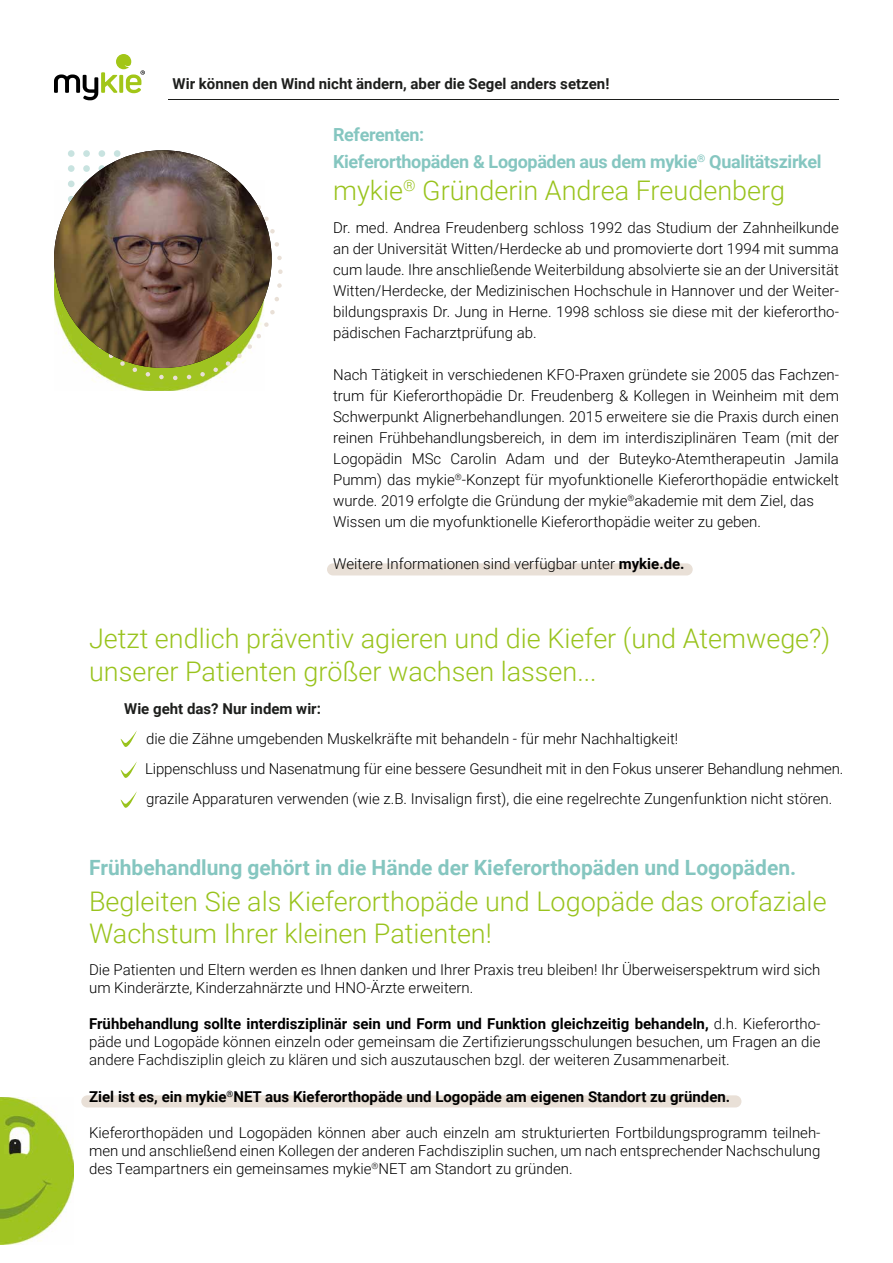
<style>
.page{position:relative;width:893px;height:1263px;background:#fff}
.page>*{position:absolute;margin:0;border:0;box-sizing:border-box;transform-origin:0 0}
.t1{font:300 27px/32.4px "Roboto";color:#99c31d}
.t2{font:700 21px "Roboto";color:#85c6c0}
.t3{font:700 18px "Roboto";letter-spacing:-.02em;color:#85c6c0}
.t4{font:300 15px/21px "Roboto";color:#000;text-align:justify}
.t5{font:700 15px "Roboto";color:#000}
.t6{font:700 15px "Roboto";color:#1d1e1c}
.s1{font-weight:700}
</style>
<div class="page">
<div style="left:68px;top:150px;width:7px;height:7px;background:#c8e3e0;border-radius:50%"></div>
<div style="left:83px;top:150px;width:7px;height:7px;background:#c8e3e0;border-radius:50%"></div>
<div style="left:99px;top:150px;width:6px;height:7px;background:#c8e3e0;border-radius:50%"></div>
<div style="left:114px;top:150px;width:7px;height:7px;background:#c8e3e0;border-radius:50%"></div>
<img style="left:54px;top:207px;width:156px;height:184px">
<svg style="left:68px;top:164px;width:215px;height:216px"></svg>
<div style="left:81px;top:1095px;width:660px;height:12px;background:#e9e0d7;border-radius:6px"></div>
<div style="left:327px;top:563px;width:366px;height:12px;background:#e9e0d7;border-radius:6px"></div>
<svg style="left:54px;top:54px;width:91px;height:46px"></svg>
<img style="left:54px;top:150px;width:218px;height:218px;border-radius:109px">
<hr style="left:168px;top:99px;width:671px;height:1px;background:#1d1e1c">
<svg style="left:121px;top:731px;width:16px;height:16px"></svg>
<svg style="left:121px;top:761px;width:16px;height:17px"></svg>
<svg style="left:121px;top:791px;width:16px;height:17px"></svg>
<img style="left:0;top:1097px;width:74px;height:147px">
<p class="t6" style="left:173px;top:73px;width:438px">Wir können den Wind nicht ändern, aber die Segel anders setzen!</p>
<p class="t3" style="left:333px;top:122px;width:93px">Referenten:</p>
<p class="t3" style="left:333px;top:149px;width:490px">Kieferorthopäden &amp; Logopäden aus dem mykie<sup>®</sup> Qualitätszirkel</p>
<h1 class="t1" style="left:333px;top:173px;width:454px">mykie<sup>®</sup> Gründerin Andrea Freudenberg</h1>
<p class="t4" style="left:333px;top:217px;width:507px">Dr. med. Andrea Freudenberg schloss 1992 das Studium der Zahnheilkunde an der Universität Witten/Herdecke ab und promovierte dort 1994 mit summa cum laude. Ihre anschließende Weiterbildung absolvierte sie an der Universität Witten/Herdecke, der Medizinischen Hochschule in Hannover und der Weiter&shy;bildungspraxis Dr. Jung in Herne. 1998 schloss sie diese mit der kieferortho&shy;pädischen Facharztprüfung ab.</p>
<p class="t4" style="left:333px;top:364px;width:507px;text-align:left">Nach Tätigkeit in verschiedenen KFO-Praxen gründete sie 2005 das Fachzen&shy;trum für Kieferorthopädie Dr. Freudenberg &amp; Kollegen in Weinheim mit dem Schwerpunkt Alignerbehandlungen. 2015 erweitere sie die Praxis durch einen reinen Frühbehandlungsbereich, in dem im interdisziplinären Team (mit der Logopädin MSc Carolin Adam und der Buteyko-Atemtherapeutin Jamila Pumm) das mykie<sup>®</sup>-Konzept für myofunktionelle Kieferorthopädie entwickelt wurde. 2019 erfolgte die Gründung der mykie<sup>®</sup>akademie mit dem Ziel, das Wissen um die myofunktionelle Kieferorthopädie weiter zu geben.</p>
<p class="t4" style="left:333px;top:553px;width:353px">Weitere Informationen sind verfügbar unter <span class="s1">mykie.de.</span></p>
<h1 class="t1" style="left:89px;top:621px;width:743px">Jetzt endlich präventiv agieren und die Kiefer (und Atemwege?) unserer Patienten größer wachsen lassen...</h1>
<p class="t6" style="left:124px;top:698px;width:198px">Wie geht das? Nur indem wir:</p>
<p class="t4" style="left:145px;top:723px;width:700px;line-height:30px;text-align:left">die die Zähne umgebenden Muskelkräfte mit behandeln - für mehr Nachhaltigkeit!<br>Lippenschluss und Nasenatmung für eine bessere Gesundheit mit in den Fokus unserer Behandlung nehmen. grazile Apparaturen verwenden (wie z.B. Invisalign first), die eine regelrechte Zungenfunktion nicht stören.</p>
<h2 class="t2" style="left:89px;top:853px;width:709px">Frühbehandlung gehört in die Hände der Kieferorthopäden und Logopäden.</h2>
<h1 class="t1" style="left:89px;top:884px;width:739px">Begleiten Sie als Kieferorthopäde und Logopäde das orofaziale<br>Wachstum Ihrer kleinen Patienten!</h1>
<p class="t4" style="left:89px;top:960px;width:733px;line-height:18px">Die Patienten und Eltern werden es Ihnen danken und Ihrer Praxis treu bleiben! Ihr Überweiserspektrum wird sich um Kinderärzte, Kinderzahnärzte und HNO-Ärzte erweitern.</p>
<p class="t4" style="left:89px;top:1014px;width:733px;line-height:18px"><span class="s1">Frühbehandlung sollte interdisziplinär sein und Form und Funktion gleichzeitig behandeln,</span> d.h. Kieferortho&shy;päde und Logopäde können einzeln oder gemeinsam die Zertifizierungsschulungen besuchen, um Fragen an die andere Fachdisziplin gleich zu klären und sich auszutauschen bzgl. der weiteren Zusammenarbeit.</p>
<p class="t5" style="left:89px;top:1086px;width:643px">Ziel ist es, ein mykie<sup>®</sup>NET aus Kieferorthopäde und Logopäde am eigenen Standort zu gründen.</p>
<p class="t4" style="left:89px;top:1122px;width:733px;line-height:18px">Kieferorthopäden und Logopäden können aber auch einzeln am strukturierten Fortbildungsprogramm teilneh&shy;men und anschließend einen Kollegen der anderen Fachdisziplin suchen, um nach entsprechender Nachschulung des Teampartners ein gemeinsames mykie<sup>®</sup>NET am Standort zu gründen.</p>
</div>
